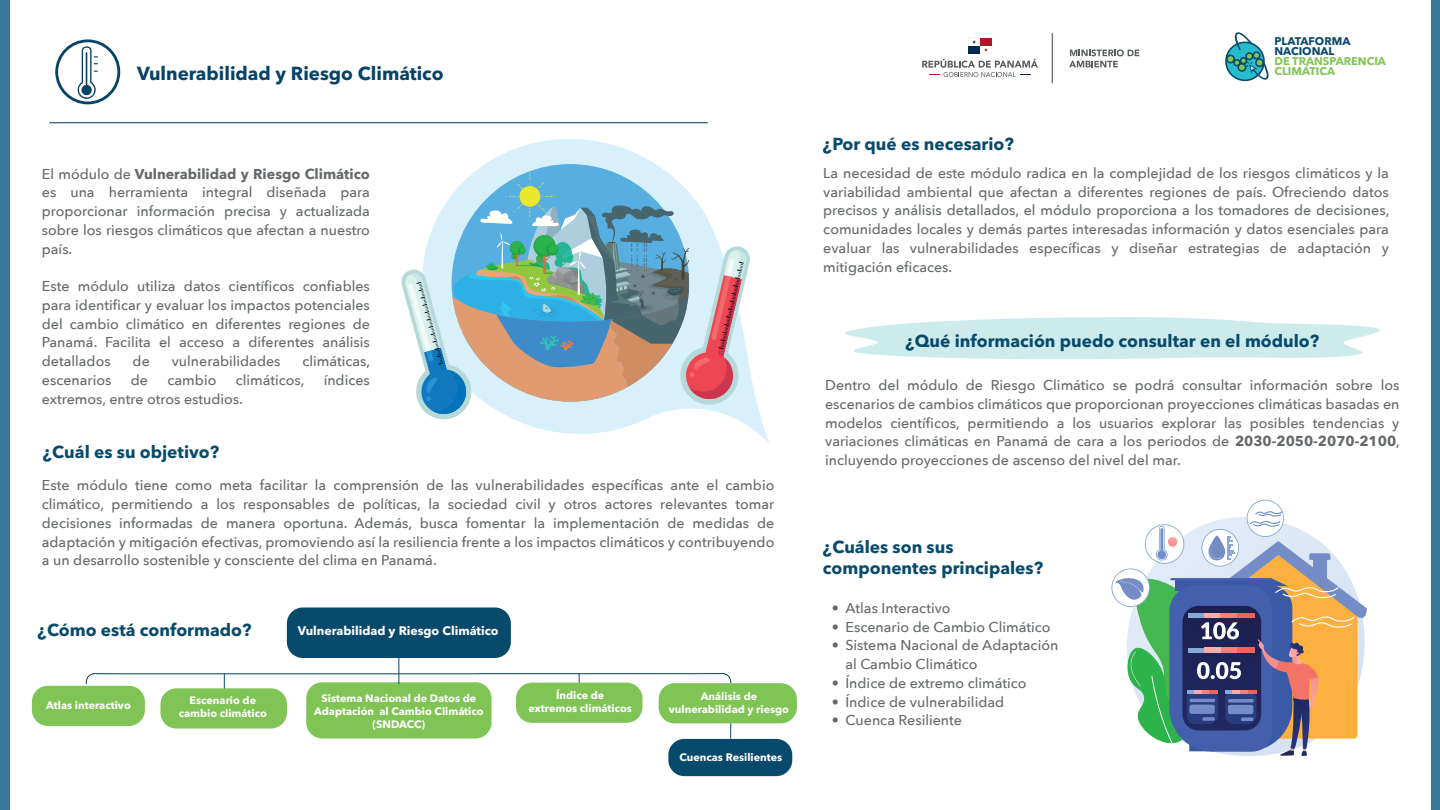
<style>
.page{position:relative;width:1440px;height:810px;background:#fff}
.page>*{position:absolute;margin:0;border:0;box-sizing:border-box;transform-origin:0 0}
.t1{font:700 18.75px "Avenir Next LT Pro";color:#074366}
.t2{font:700 17.25px/20.7px "Avenir Next LT Pro";color:#084a6b}
.t3{font:500 14.25px/18.8px "Avenir Next";color:#65696b;text-align:justify}
.t4{font:700 12.3px "Avenir Next LT Pro";color:#fff}
.t5{font:700 11.1px/9.8px "Avenir Next LT Pro";color:#83c556}
.t6{font:700 11.1px/9.8px "Avenir Next LT Pro";color:#084a6b}
.t7{font:700 10.73px/13px "Avenir Next LT Pro";color:#fff;text-align:center}
.s1{font-weight:700}
</style>
<div class="page">
<svg style="left:475px;top:139px;width:295px;height:305px"></svg>
<svg style="left:845px;top:317px;width:535px;height:42px"></svg>
<hr style="left:49px;top:122px;width:659px;height:1px;background:#084a6b">
<div style="left:0;top:0;width:10px;height:810px;background:#39779b"></div>
<div style="left:1431px;top:0;width:9px;height:810px;background:#39779b"></div>
<svg style="left:922px;top:38px;width:116px;height:39px"></svg>
<svg style="left:1069px;top:49px;width:70px;height:18px"></svg>
<hr style="left:1052px;top:33px;width:1px;height:50px;background:#575c5d">
<svg style="left:1225px;top:32px;width:44px;height:50px"></svg>
<svg style="left:55px;top:39px;width:65px;height:65px"></svg>
<div style="left:287px;top:607px;width:224px;height:51px;background:#084a6b;border-radius:16px"></div>
<div style="left:306px;top:682px;width:186px;height:57px;background:#80c455;border-radius:16px"></div>
<svg style="left:694px;top:673px;width:37px;height:10px"></svg>
<hr style="left:473px;top:673px;width:222px;height:1px;background:#084a6b">
<svg style="left:399px;top:658px;width:1px;height:26px"></svg>
<div style="left:659px;top:683px;width:138px;height:40px;background:#80c455;border-radius:16px"></div>
<div style="left:668px;top:739px;width:124px;height:37px;background:#084a6b;border-radius:16px"></div>
<div style="left:516px;top:683px;width:127px;height:40px;background:#80c455;border-radius:16px"></div>
<div style="left:160px;top:688px;width:127px;height:40px;background:#80c455;border-radius:16px"></div>
<div style="left:32px;top:686px;width:113px;height:40px;background:#80c455;border-radius:16px"></div>
<svg style="left:86px;top:673px;width:37px;height:11px"></svg>
<hr style="left:122px;top:673px;width:351px;height:1px;background:#084a6b">
<svg style="left:224px;top:674px;width:1px;height:15px"></svg>
<svg style="left:730px;top:723px;width:1px;height:16px"></svg>
<svg style="left:1111px;top:500px;width:256px;height:256px"></svg>
<svg style="left:401px;top:172px;width:349px;height:250px"></svg>
<h1 class="t1" style="left:137px;top:62px;width:308px">Vulnerabilidad y Riesgo Climático</h1>
<p class="t3" style="left:42px;top:164px;width:330px">El módulo de <span class="s1">Vulnerabilidad y Riesgo Climático </span>es una herramienta integral diseñada para proporcionar información precisa y actualizada sobre los riesgos climáticos que afectan a nuestro país.</p>
<p class="t3" style="left:42px;top:276px;width:330px">Este módulo utiliza datos científicos confiables para identificar y evaluar los impactos potenciales del cambio climático en diferentes regiones de Panamá. Facilita el acceso a diferentes análisis detallados</p>
<p class="t3" style="left:133px;top:351px;width:19px">de</p>
<p class="t3" style="left:172px;top:351px;width:110px">vulnerabilidades</p>
<p class="t3" style="left:303px;top:351px;width:69px">climáticas,</p>
<p class="t3" style="left:42px;top:370px;width:71px">escenarios</p>
<p class="t3" style="left:131px;top:370px;width:19px">de</p>
<p class="t3" style="left:168px;top:370px;width:50px">cambio</p>
<p class="t3" style="left:236px;top:370px;width:70px">climáticos,</p>
<p class="t3" style="left:324px;top:370px;width:48px">índices</p>
<p class="t3" style="left:42px;top:389px;width:203px">extremos, entre otros estudios.</p>
<p class="t2" style="left:43px;top:442px;width:178px">¿Cuál es su objetivo?</p>
<p class="t3" style="left:42px;top:476px;width:734px">Este módulo tiene como meta facilitar la comprensión de las vulnerabilidades específicas ante el cambio climático, permitiendo a los responsables de políticas, la sociedad civil y otros actores relevantes tomar decisiones informadas de manera oportuna. Además, busca fomentar la implementación de medidas de adaptación y mitigación efectivas, promoviendo así la resiliencia frente a los impactos climáticos y contribuyendo a un desarrollo sostenible y consciente del clima en Panamá.</p>
<p class="t2" style="left:38px;top:619px;width:215px">¿Cómo está conformado?</p>
<p class="t7" style="left:46px;top:699px;width:86px">Atlas interactivo</p>
<p class="t7" style="left:179px;top:694px;width:90px">Escenario de cambio climático</p>
<p class="t4" style="left:298px;top:623px;width:202px">Vulnerabilidad y Riesgo Climático</p>
<p class="t7" style="left:528px;top:689px;width:105px">Índice de<br>extremos climáticos</p>
<p class="t7" style="left:314px;top:691px;width:171px">Sistema Nacional de Datos de<br>Adaptación al Cambio Climático (SNDACC)</p>
<p class="t7" style="left:669px;top:690px;width:122px">Análisis de vulnerabilidad y riesgo</p>
<p class="t7" style="left:679px;top:751px;width:104px">Cuencas Resilientes</p>
<p class="t6" style="left:1274px;top:36px;width:78px">PLATAFORMA<br>NACIONAL</p>
<p class="t5" style="left:1274px;top:56px;width:113px">DE TRANSPARENCIA<br>CLIMÁTICA</p>
<p class="t2" style="left:823px;top:133px;width:192px">¿Por qué es necesario?</p>
<p class="t3" style="left:823px;top:163px;width:568px">La necesidad de este módulo radica en la complejidad de los riesgos climáticos y la variabilidad ambiental que afectan a diferentes regiones de país. Ofreciendo datos precisos y análisis detallados, el módulo proporciona a los tomadores de decisiones, comunidades locales y demás partes interesadas información y datos esenciales para evaluar las vulnerabilidades específicas y diseñar estrategias de adaptación y mitigación eficaces.</p>
<p class="t2" style="left:905px;top:330px;width:415px">¿Qué información puedo consultar en el módulo?</p>
<p class="t3" style="left:825px;top:375px;width:576px">Dentro del módulo de Riesgo Climático se podrá consultar información sobre los escenarios de cambios climáticos que proporcionan proyecciones climáticas basadas en modelos científicos, permitiendo a los usuarios explorar las posibles tendencias y variaciones climáticas en Panamá de cara a los periodos de <span class="s1">2030-2050-2070-2100</span>, incluyendo proyecciones de ascenso del nivel del mar.</p>
<p class="t2" style="left:823px;top:536px;width:222px">¿Cuáles son sus componentes principales?</p>
<p class="t3" style="left:832px;top:598px;width:120px">• Atlas Interactivo</p>
<p class="t3" style="left:832px;top:617px;width:220px">• Escenario de Cambio Climático</p>
<p class="t3" style="left:845px;top:636px;width:214px;text-indent:-13px">• Sistema Nacional de Adaptación al Cambio Climático</p>
<p class="t3" style="left:832px;top:673px;width:196px">• Índice de extremo climático</p>
<p class="t3" style="left:832px;top:692px;width:174px">• Índice de vulnerabilidad</p>
<p class="t3" style="left:832px;top:711px;width:132px">• Cuenca Resiliente</p>
</div>
